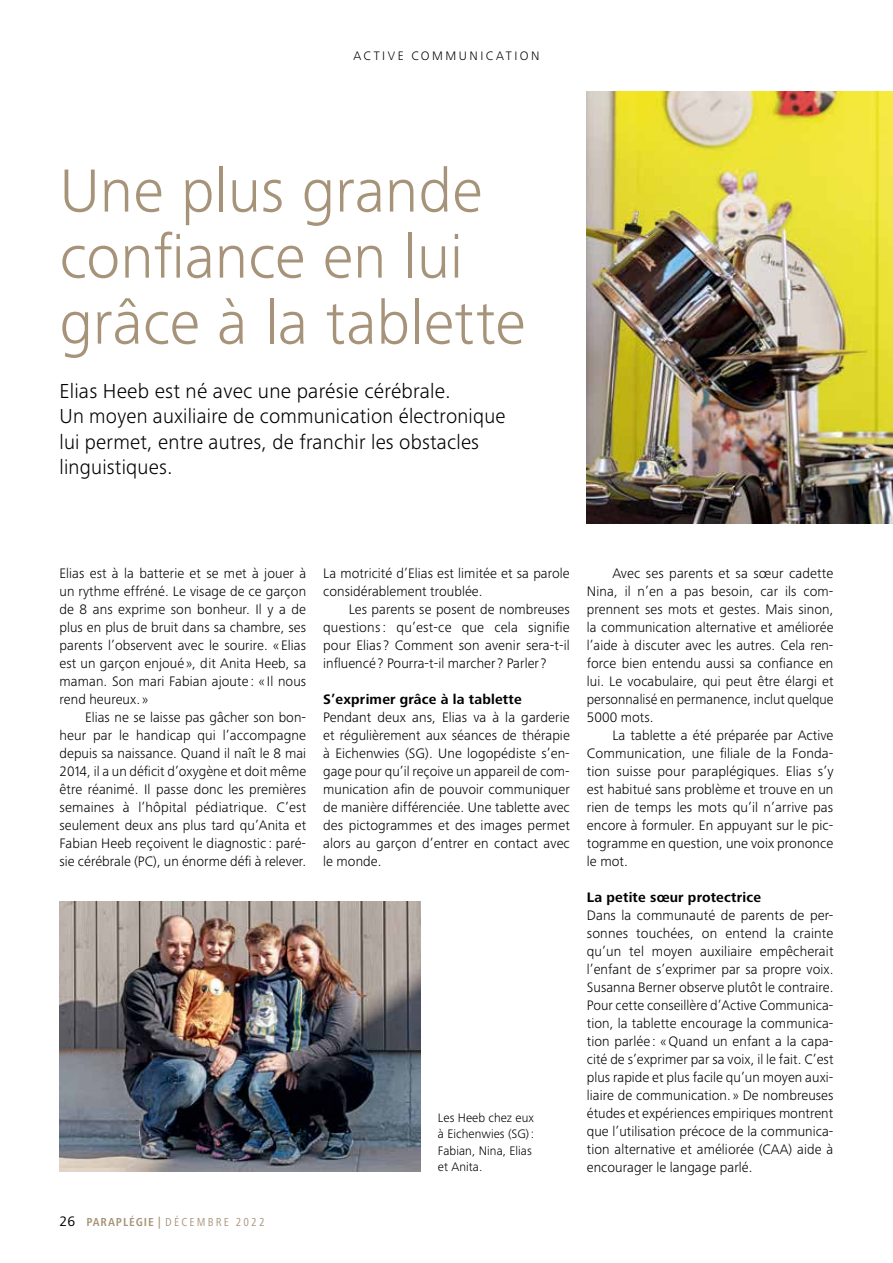
<style>
.page{position:relative;width:893px;height:1263px;background:#fff}
.page>*{position:absolute;margin:0;border:0;box-sizing:border-box;transform-origin:0 0}
.t1{font:300 63px/66px "Frutiger Next Pro";color:#a79379}
.t2{font:300 21px/25.5px "Frutiger Next Pro";letter-spacing:.01em;color:#000}
.t3{font:300 14.25px/18px "Frutiger Next Pro";letter-spacing:.005em;color:#000;text-align:justify}
.t4{font:700 14.25px "Frutiger Next Pro";letter-spacing:.015em;color:#000}
.t5{font:300 12.75px/16.5px "Frutiger Next Pro";letter-spacing:.005em;color:#000}
.t6{font:300 12.75px "Frutiger Next Pro";letter-spacing:.195em;color:#000}
.t7{font:condensed 12px "Frutiger Next Pro";letter-spacing:.18em;color:#a79379}
.s1{font-stretch:normal;font-size:14.25px;color:#000}
.s2{font-weight:700}
</style>
<div class="page">
<img style="left:587px;top:92px;width:306px;height:432px">
<img style="left:60px;top:902px;width:361px;height:270px">
<p class="t6" style="left:353px;top:48px;width:188px">ACTIVE COMMUNICATION</p>
<h1 class="t1" style="left:60px;top:158px;width:467px">Une plus grande confiance en lui grâce à la tablette</h1>
<h2 class="t2" style="left:60px;top:378px;width:447px">Elias Heeb est né avec une parésie cérébrale.<br>Un moyen auxiliaire de communication électronique lui permet, entre autres, de franchir les obstacles linguistiques.</h2>
<p class="t3" style="left:60px;top:564px;width:248px">Elias est à la batterie et se met à jouer à un rythme effréné. Le visage de ce garçon de 8 ans exprime son bonheur. Il y a de plus en plus de bruit dans sa chambre, ses parents l’observent avec le sourire. « Elias est un garçon enjoué », dit Anita Heeb, sa maman. Son mari Fabian ajoute : « Il nous rend heureux. »</p>
<p class="t3" style="left:60px;top:708px;width:248px;text-indent:26px">Elias ne se laisse pas gâcher son bon&shy;heur par le handicap qui l’accompagne depuis sa naissance. Quand il naît le 8 mai 2014, il a un déficit d’oxygène et doit même être réanimé. Il passe donc les premières semaines à l’hôpital pédiatrique. C’est seulement deux ans plus tard qu’Anita et Fabian Heeb reçoivent le diagnostic : paré&shy;sie cérébrale (PC), un énorme défi à relever.</p>
<p class="t7" style="left:60px;top:1215px;width:207px"><span class="s1">26</span> <span class="s2">PARAPLÉGIE |</span> DÉCEMBRE 2022</p>
<p class="t3" style="left:323px;top:564px;width:248px">La motricité d’Elias est limitée et sa parole considérablement troublée.</p>
<p class="t3" style="left:323px;top:600px;width:248px;text-indent:26px">Les parents se posent de nombreuses questions: qu’est-ce que cela signifie pour Elias? Comment son avenir sera-t-il influencé ? Pourra-t-il marcher? Parler?</p>
<p class="t4" style="left:323px;top:691px;width:200px">S’exprimer grâce à la tablette</p>
<p class="t3" style="left:323px;top:708px;width:248px">Pendant deux ans, Elias va à la garderie et régulièrement aux séances de thérapie à Eichenwies (SG). Une logopédiste s’en&shy;gage pour qu’il reçoive un appareil de com&shy;munication afin de pouvoir communiquer de manière différenciée. Une tablette avec des pictogrammes et des images permet alors au garçon d’entrer en contact avec le monde.</p>
<p class="t5" style="left:438px;top:1109px;width:98px">Les Heeb chez eux à Eichenwies (SG) :<br>Fabian, Nina, Elias et Anita.</p>
<p class="t3" style="left:587px;top:564px;width:248px;text-indent:26px">Avec ses parents et sa sœur cadette Nina, il n’en a pas besoin, car ils com&shy;prennent ses mots et gestes. Mais sinon, la communication alternative et améliorée l’aide à discuter avec les autres. Cela ren&shy;force bien entendu aussi sa confiance en lui. Le vocabulaire, qui peut être élargi et personnalisé en permanence, inclut quelque 5000 mots.</p>
<p class="t3" style="left:587px;top:726px;width:248px;text-indent:26px">La tablette a été préparée par Active Communication, une filiale de la Fonda&shy;tion suisse pour paraplégiques. Elias s’y est habitué sans problème et trouve en un rien de temps les mots qu’il n’arrive pas encore à formuler. En appuyant sur le pic&shy;togramme en question, une voix prononce le mot.</p>
<p class="t4" style="left:587px;top:889px;width:176px">La petite sœur protectrice</p>
<p class="t3" style="left:587px;top:906px;width:248px">Dans la communauté de parents de per&shy;sonnes touchées, on entend la crainte qu’un tel moyen auxiliaire empêcherait l’enfant de s’exprimer par sa propre voix.<br>Susanna Berner observe plutôt le contraire.<br>Pour cette conseillère d’Active Communica&shy;tion, la tablette encourage la communica&shy;tion parlée : «Quand un enfant a la capa&shy;cité de s’exprimer par sa voix, il le fait. C’est plus rapide et plus facile qu’un moyen auxi&shy;liaire de communication. » De nombreuses études et expériences empiriques montrent que l’utilisation précoce de la communica&shy;tion alternative et améliorée (CAA) aide à encourager le langage parlé.</p>
</div>
